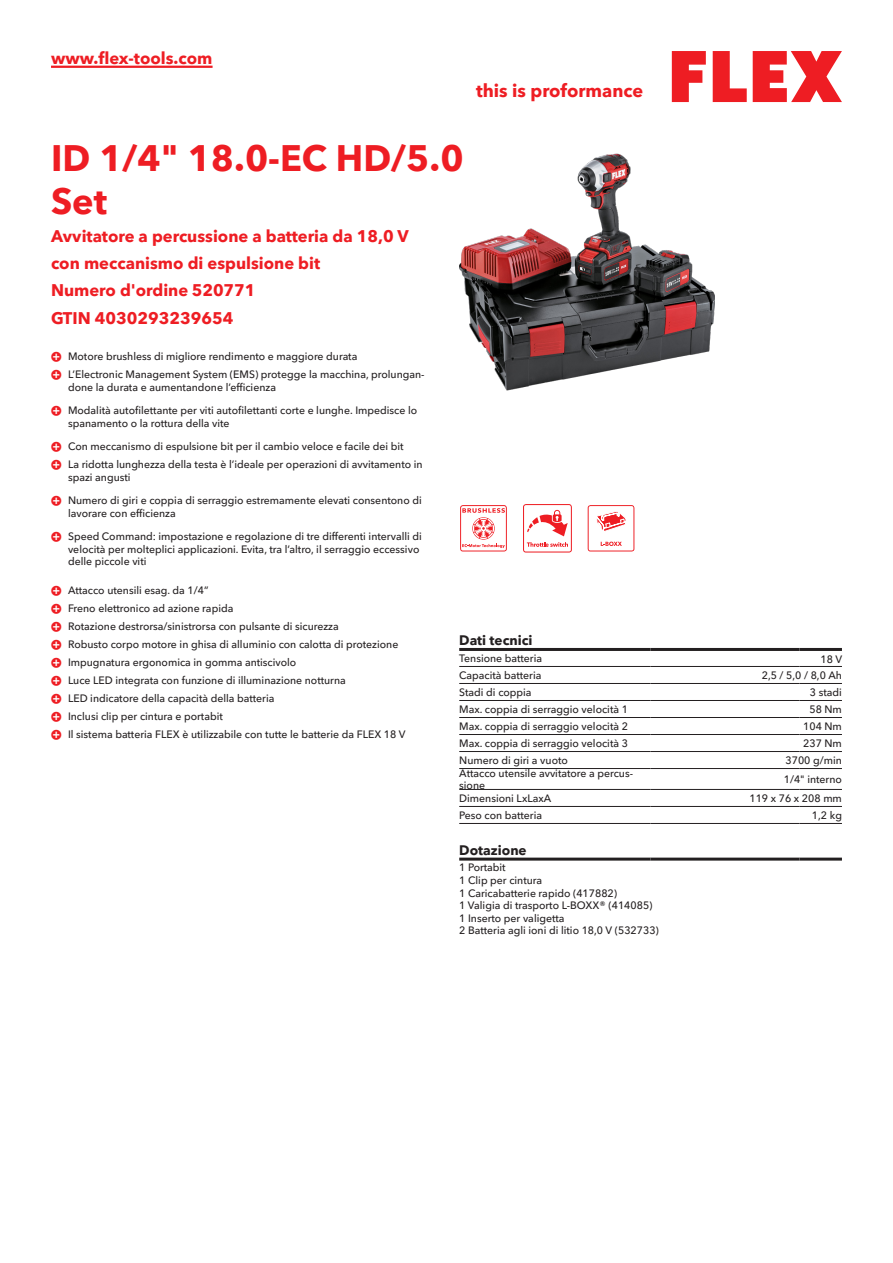
<style>
.page{position:relative;width:893px;height:1263px;background:#fff}
.page>*{position:absolute;margin:0;border:0;box-sizing:border-box;transform-origin:0 0}
.CB_AF_Product-name{font:700 36px/43.2px "Avenir Next W1 G";color:#ee1d23}
.t1{font:700 18px "Avenir Next W1 G";color:#ee1d23}
.CB_AF_Product-short{font:700 16.5px/27px "Avenir Next W1 G";color:#ee1d23}
.CB_AF_Order-number{font:700 16.5px "Avenir Next W1 G";color:#ee1d23}
.CB_AF_Table-headline{font:700 13.5px "Avenir Next W1 G";color:#231f20}
.CB_AF_Table-specific{font:500 10.5px/12.6px "Avenir Next W1 G";color:#231f20}
</style>
<div class="page">
<svg style="left:672px;top:51px;width:34px;height:51px"></svg>
<svg style="left:713px;top:51px;width:34px;height:51px"></svg>
<svg style="left:753px;top:51px;width:89px;height:51px"></svg>
<hr style="left:51px;top:66px;width:162px;height:2px;background:#ee1d23">
<img style="left:459px;top:153px;width:255px;height:238px">
<hr style="left:459px;top:666px;width:192px;height:1px;background:#231f20">
<hr style="left:651px;top:666px;width:148px;height:1px;background:#231f20">
<hr style="left:799px;top:666px;width:43px;height:1px;background:#231f20">
<hr style="left:459px;top:683px;width:192px;height:1px;background:#231f20">
<hr style="left:651px;top:683px;width:148px;height:1px;background:#231f20">
<hr style="left:799px;top:683px;width:43px;height:1px;background:#231f20">
<hr style="left:459px;top:700px;width:192px;height:1px;background:#231f20">
<hr style="left:651px;top:700px;width:148px;height:1px;background:#231f20">
<hr style="left:799px;top:700px;width:43px;height:1px;background:#231f20">
<hr style="left:459px;top:717px;width:192px;height:1px;background:#231f20">
<hr style="left:651px;top:717px;width:148px;height:1px;background:#231f20">
<hr style="left:799px;top:717px;width:43px;height:1px;background:#231f20">
<hr style="left:459px;top:734px;width:192px;height:1px;background:#231f20">
<hr style="left:651px;top:734px;width:148px;height:1px;background:#231f20">
<hr style="left:799px;top:734px;width:43px;height:1px;background:#231f20">
<hr style="left:459px;top:751px;width:192px;height:1px;background:#231f20">
<hr style="left:651px;top:751px;width:148px;height:1px;background:#231f20">
<hr style="left:799px;top:751px;width:43px;height:1px;background:#231f20">
<hr style="left:459px;top:768px;width:192px;height:1px;background:#231f20">
<hr style="left:651px;top:768px;width:148px;height:1px;background:#231f20">
<hr style="left:799px;top:768px;width:43px;height:1px;background:#231f20">
<hr style="left:459px;top:789px;width:192px;height:1px;background:#231f20">
<hr style="left:651px;top:789px;width:148px;height:1px;background:#231f20">
<hr style="left:799px;top:789px;width:43px;height:1px;background:#231f20">
<hr style="left:459px;top:806px;width:192px;height:1px;background:#231f20">
<hr style="left:651px;top:806px;width:148px;height:1px;background:#231f20">
<hr style="left:799px;top:806px;width:43px;height:1px;background:#231f20">
<hr style="left:459px;top:823px;width:192px;height:1px;background:#231f20">
<hr style="left:651px;top:823px;width:148px;height:1px;background:#231f20">
<hr style="left:799px;top:823px;width:43px;height:1px;background:#231f20">
<hr style="left:459px;top:648px;width:192px;height:3px;background:#231f20">
<hr style="left:651px;top:648px;width:148px;height:3px;background:#231f20">
<hr style="left:799px;top:648px;width:43px;height:3px;background:#231f20">
<hr style="left:459px;top:858px;width:192px;height:3px;background:#231f20">
<hr style="left:651px;top:858px;width:148px;height:3px;background:#231f20">
<hr style="left:799px;top:858px;width:43px;height:3px;background:#231f20">
<svg style="left:460px;top:505px;width:47px;height:46px"></svg>
<svg style="left:523px;top:504px;width:49px;height:48px"></svg>
<svg style="left:588px;top:505px;width:46px;height:46px"></svg>
<h3 class="CB_AF_Product-short" style="left:51px;top:43px;width:163px">www.flex-tools.com</h3>
<h2 class="t1" style="left:476px;top:77px;width:169px">this is proformance</h2>
<p class="CB_AF_Product-name" style="left:51px;top:134px;width:414px">ID 1/4" 18.0-EC HD/5.0<br>Set</p>
<p class="CB_AF_Product-short" style="left:51px;top:221px;width:359px">Avvitatore a percussione a batteria da 18,0 V con meccanismo di espulsione bit</p>
<p class="CB_AF_Order-number" style="left:51px;top:277px;width:206px">Numero d'ordine 520771</p>
<p class="CB_AF_Order-number" style="left:51px;top:305px;width:184px">GTIN 4030293239654</p>
<p class="CB_AF_Table-specific" style="left:68px;top:349px;width:291px">Motore brushless di migliore rendimento e maggiore durata</p>
<p class="CB_AF_Table-specific" style="left:68px;top:367px;width:358px">L’Electronic Management System (EMS) protegge la macchina, prolungan&shy;done la durata e aumentandone l’efficienza</p>
<p class="CB_AF_Table-specific" style="left:68px;top:403px;width:351px">Modalità autofilettante per viti autofilettanti corte e lunghe. Impedisce lo spanamento o la rottura della vite</p>
<p class="CB_AF_Table-specific" style="left:68px;top:439px;width:337px">Con meccanismo di espulsione bit per il cambio veloce e facile dei bit</p>
<p class="CB_AF_Table-specific" style="left:68px;top:457px;width:356px">La ridotta lunghezza della testa è l’ideale per operazioni di avvitamento in spazi angusti</p>
<p class="CB_AF_Table-specific" style="left:68px;top:493px;width:355px">Numero di giri e coppia di serraggio estremamente elevati consentono di lavorare con efficienza</p>
<p class="CB_AF_Table-specific" style="left:68px;top:529px;width:355px">Speed Command: impostazione e regolazione di tre differenti intervalli di velocità per molteplici applicazioni. Evita, tra l’altro, il serraggio eccessivo delle piccole viti</p>
<p class="CB_AF_Table-specific" style="left:68px;top:583px;width:142px">Attacco utensili esag. da 1/4”</p>
<p class="CB_AF_Table-specific" style="left:68px;top:601px;width:167px">Freno elettronico ad azione rapida</p>
<p class="CB_AF_Table-specific" style="left:68px;top:619px;width:272px">Rotazione destrorsa/sinistrorsa con pulsante di sicurezza</p>
<p class="CB_AF_Table-specific" style="left:68px;top:637px;width:332px">Robusto corpo motore in ghisa di alluminio con calotta di protezione</p>
<p class="CB_AF_Table-specific" style="left:68px;top:655px;width:230px">Impugnatura ergonomica in gomma antiscivolo</p>
<p class="CB_AF_Table-specific" style="left:68px;top:673px;width:279px">Luce LED integrata con funzione di illuminazione notturna</p>
<p class="CB_AF_Table-specific" style="left:68px;top:691px;width:208px">LED indicatore della capacità della batteria</p>
<p class="CB_AF_Table-specific" style="left:68px;top:709px;width:156px">Inclusi clip per cintura e portabit</p>
<p class="CB_AF_Table-specific" style="left:68px;top:727px;width:339px">Il sistema batteria FLEX è utilizzabile con tutte le batterie da FLEX 18 V</p>
<p class="CB_AF_Table-headline" style="left:459px;top:630px;width:75px">Dati tecnici</p>
<p class="CB_AF_Table-specific" style="left:459px;top:651px;width:84px">Tensione batteria</p>
<p class="CB_AF_Table-specific" style="left:820px;top:652px;width:23px">18 V</p>
<p class="CB_AF_Table-specific" style="left:459px;top:668px;width:84px">Capacità batteria</p>
<p class="CB_AF_Table-specific" style="left:762px;top:668px;width:82px">2,5 / 5,0 / 8,0 Ah</p>
<p class="CB_AF_Table-specific" style="left:459px;top:685px;width:74px">Stadi di coppia</p>
<p class="CB_AF_Table-specific" style="left:810px;top:685px;width:34px">3 stadi</p>
<p class="CB_AF_Table-specific" style="left:459px;top:702px;width:170px">Max. coppia di serraggio velocità 1</p>
<p class="CB_AF_Table-specific" style="left:809px;top:702px;width:34px">58 Nm</p>
<p class="CB_AF_Table-specific" style="left:459px;top:719px;width:170px">Max. coppia di serraggio velocità 2</p>
<p class="CB_AF_Table-specific" style="left:803px;top:719px;width:40px">104 Nm</p>
<p class="CB_AF_Table-specific" style="left:459px;top:736px;width:170px">Max. coppia di serraggio velocità 3</p>
<p class="CB_AF_Table-specific" style="left:803px;top:736px;width:40px">237 Nm</p>
<p class="CB_AF_Table-specific" style="left:459px;top:753px;width:110px">Numero di giri a vuoto</p>
<p class="CB_AF_Table-specific" style="left:786px;top:753px;width:58px">3700 g/min</p>
<p class="CB_AF_Table-specific" style="left:459px;top:766px;width:175px">Attacco utensile avvitatore a percus&shy;sione</p>
<p class="CB_AF_Table-specific" style="left:784px;top:772px;width:60px">1/4" interno</p>
<p class="CB_AF_Table-specific" style="left:459px;top:791px;width:94px">Dimensioni LxLaxA</p>
<p class="CB_AF_Table-specific" style="left:749px;top:791px;width:94px">119 x 76 x 208 mm</p>
<p class="CB_AF_Table-specific" style="left:459px;top:808px;width:84px">Peso con batteria</p>
<p class="CB_AF_Table-specific" style="left:812px;top:808px;width:32px">1,2 kg</p>
<p class="CB_AF_Table-headline" style="left:459px;top:839px;width:69px">Dotazione</p>
<p class="CB_AF_Table-specific" style="left:459px;top:860px;width:201px">1 Portabit<br>1 Clip per cintura<br>1 Caricabatterie rapido (417882)<br>1 Valigia di trasporto L-BOXX® (414085)<br>1 Inserto per valigetta<br>2 Batteria agli ioni di litio 18,0 V (532733)</p>
</div>
